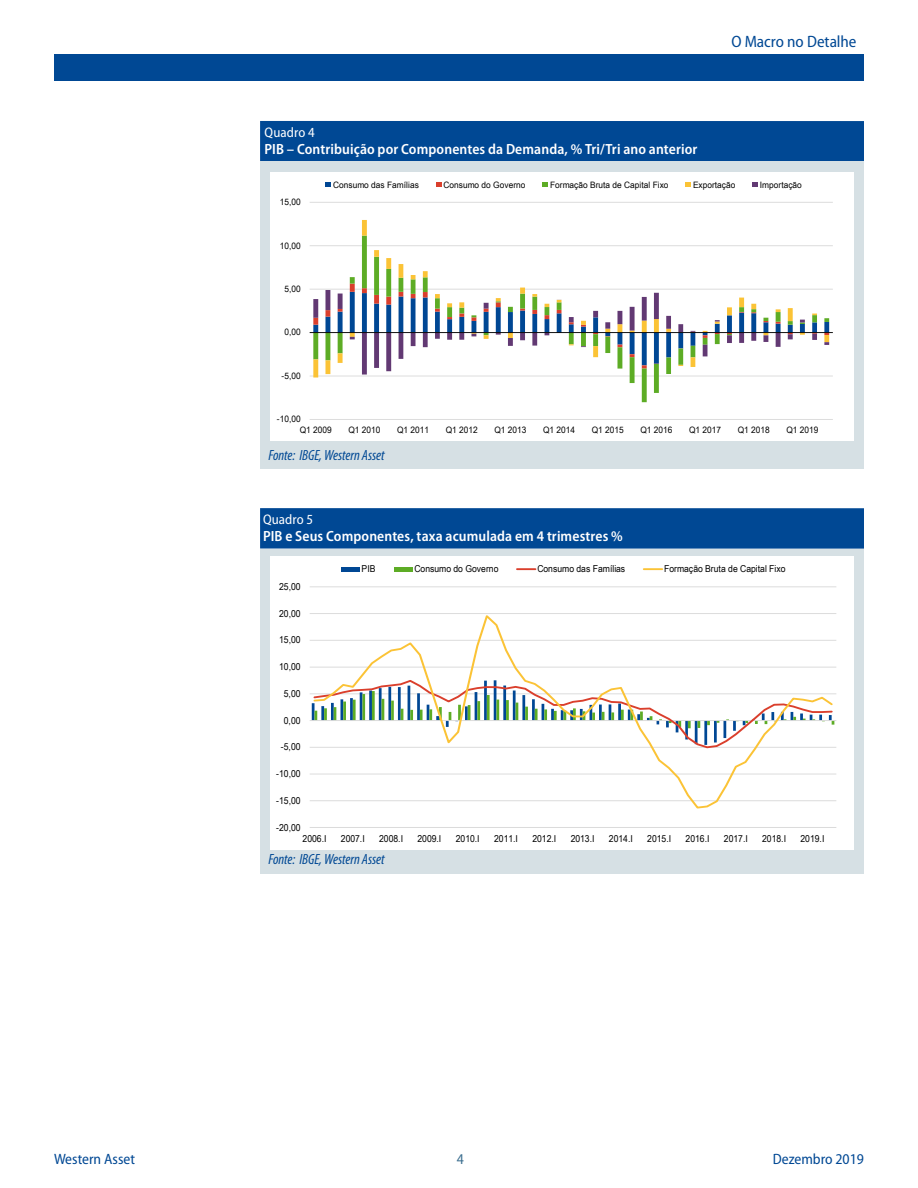
<style>
.page{position:relative;width:918px;height:1188px;background:#fff}
.page>*{position:absolute;margin:0;border:0;box-sizing:border-box;transform-origin:0 0}
.t1{font:semi-condensed 16.5px "Myriad Pro";color:#004894}
.t2{font:semi-condensed 15px "Myriad Pro";color:#004894}
.t3{font:semi-condensed 15px "Myriad Pro";color:#3b6e8f}
.t4{font:600 semi-condensed 14.85px "Myriad Pro";letter-spacing:.005em;color:#fff}
.t5{font:italic condensed 14.85px "Myriad Pro";letter-spacing:-.005em;color:#004894}
.t6{font:semi-condensed 13.95px "Myriad Pro";letter-spacing:.005em;color:#fff}
.t7{font:9.6px "Arial Narrow";color:#000;scale:1.1 1}
.t8{font:8.85px "Arial Narrow";color:#000;scale:1.15 1}
</style>
<div class="page">
<div style="left:54px;top:54px;width:810px;height:27px;background:#004894"></div>
<div style="left:260px;top:121px;width:604px;height:40px;background:#004894"></div>
<div style="left:260px;top:161px;width:604px;height:308px;background:#d6e0e4"></div>
<div style="left:270px;top:172px;width:583px;height:269px;background:#fff"></div>
<hr style="left:310px;top:419px;width:523px;height:1px;background:#dadada">
<hr style="left:310px;top:376px;width:523px;height:1px;background:#dadada">
<hr style="left:310px;top:289px;width:523px;height:1px;background:#dadada">
<hr style="left:310px;top:245px;width:523px;height:1px;background:#dadada">
<hr style="left:310px;top:202px;width:523px;height:1px;background:#dadada">
<svg style="left:313px;top:220px;width:516px;height:158px"></svg>
<svg style="left:313px;top:290px;width:516px;height:85px"></svg>
<hr style="left:310px;top:332px;width:523px;height:1px;background:#000">
<svg style="left:326px;top:183px;width:5px;height:4px"></svg>
<svg style="left:436px;top:183px;width:5px;height:4px"></svg>
<svg style="left:543px;top:183px;width:5px;height:4px"></svg>
<svg style="left:686px;top:183px;width:5px;height:4px"></svg>
<svg style="left:753px;top:183px;width:5px;height:4px"></svg>
<div style="left:260px;top:508px;width:604px;height:41px;background:#004894"></div>
<div style="left:260px;top:549px;width:604px;height:325px;background:#d6e0e4"></div>
<div style="left:270px;top:556px;width:583px;height:294px;background:#fff"></div>
<hr style="left:310px;top:827px;width:526px;height:1px;background:#dadada">
<hr style="left:310px;top:800px;width:526px;height:1px;background:#dadada">
<hr style="left:310px;top:774px;width:526px;height:1px;background:#dadada">
<hr style="left:310px;top:747px;width:526px;height:1px;background:#dadada">
<hr style="left:310px;top:694px;width:526px;height:1px;background:#dadada">
<hr style="left:310px;top:667px;width:526px;height:1px;background:#dadada">
<hr style="left:310px;top:640px;width:526px;height:1px;background:#dadada">
<hr style="left:310px;top:613px;width:526px;height:1px;background:#dadada">
<hr style="left:310px;top:587px;width:526px;height:1px;background:#dadada">
<hr style="left:310px;top:720px;width:526px;height:1px;background:#dadada">
<svg style="left:312px;top:615px;width:523px;height:194px"></svg>
<div style="left:341px;top:567px;width:19px;height:5px;background:#004794"></div>
<div style="left:394px;top:567px;width:18px;height:5px;background:#5dac25"></div>
<svg style="left:517px;top:568px;width:18px;height:2px"></svg>
<svg style="left:644px;top:568px;width:18px;height:2px"></svg>
<h3 class="t6" style="left:265px;top:125px;width:52px">Quadro 4</h3>
<h3 class="t4" style="left:265px;top:140px;width:434px">PIB – Contribuição por Componentes da Demanda, % Tri/Tri ano anterior</h3>
<h1 class="t1" style="left:731px;top:32px;width:127px">O Macro no Detalhe</h1>
<p class="t8" style="left:280px;top:196px;width:20px">15,00</p>
<p class="t8" style="left:280px;top:239px;width:20px">10,00</p>
<p class="t8" style="left:284px;top:282px;width:16px">5,00</p>
<p class="t8" style="left:284px;top:326px;width:16px">0,00</p>
<p class="t8" style="left:282px;top:369px;width:18px">-5,00</p>
<p class="t8" style="left:277px;top:413px;width:22px">-10,00</p>
<p class="t8" style="left:333px;top:178px;width:76px">Consumo das Famílias</p>
<p class="t8" style="left:443px;top:178px;width:73px">Consumo do Governo</p>
<p class="t8" style="left:550px;top:178px;width:105px">Formação Bruta de Capital Fixo</p>
<p class="t8" style="left:693px;top:178px;width:38px">Exportação</p>
<p class="t8" style="left:760px;top:178px;width:38px">Importação</p>
<p class="t8" style="left:300px;top:424px;width:29px">Q1 2009</p>
<p class="t8" style="left:348px;top:424px;width:29px">Q1 2010</p>
<p class="t8" style="left:397px;top:424px;width:29px">Q1 2011</p>
<p class="t8" style="left:446px;top:424px;width:29px">Q1 2012</p>
<p class="t8" style="left:494px;top:424px;width:29px">Q1 2013</p>
<p class="t8" style="left:543px;top:424px;width:29px">Q1 2014</p>
<p class="t8" style="left:592px;top:424px;width:29px">Q1 2015</p>
<p class="t8" style="left:640px;top:424px;width:29px">Q1 2016</p>
<p class="t8" style="left:689px;top:424px;width:29px">Q1 2017</p>
<p class="t8" style="left:738px;top:424px;width:29px">Q1 2018</p>
<p class="t8" style="left:786px;top:424px;width:29px">Q1 2019</p>
<h3 class="t5" style="left:268px;top:448px;width:118px">Fonte: IBGE, Western Asset</h3>
<h3 class="t6" style="left:263px;top:512px;width:52px">Quadro 5</h3>
<h3 class="t4" style="left:263px;top:528px;width:361px">PIB e Seus Componentes, taxa acumulada em 4 trimestres %</h3>
<p class="t7" style="left:279px;top:580px;width:21px">25,00</p>
<p class="t7" style="left:279px;top:606px;width:21px">20,00</p>
<p class="t7" style="left:279px;top:633px;width:21px">15,00</p>
<p class="t7" style="left:279px;top:660px;width:21px">10,00</p>
<p class="t7" style="left:284px;top:687px;width:17px">5,00</p>
<p class="t7" style="left:284px;top:713px;width:17px">0,00</p>
<p class="t7" style="left:281px;top:740px;width:19px">-5,00</p>
<p class="t7" style="left:276px;top:767px;width:24px">-10,00</p>
<p class="t7" style="left:276px;top:793px;width:24px">-15,00</p>
<p class="t7" style="left:276px;top:820px;width:24px">-20,00</p>
<p class="t7" style="left:362px;top:562px;width:14px">PIB</p>
<p class="t7" style="left:414px;top:562px;width:78px">Consumo do Governo</p>
<p class="t7" style="left:537px;top:562px;width:81px">Consumo das Famílias</p>
<p class="t7" style="left:664px;top:562px;width:112px">Formação Bruta de Capital Fixo</p>
<p class="t7" style="left:303px;top:832px;width:23px">2006.I</p>
<p class="t7" style="left:341px;top:832px;width:23px">2007.I</p>
<p class="t7" style="left:379px;top:832px;width:23px">2008.I</p>
<p class="t7" style="left:417px;top:832px;width:23px">2009.I</p>
<p class="t7" style="left:456px;top:832px;width:23px">2010.I</p>
<p class="t7" style="left:494px;top:832px;width:23px">2011.I</p>
<p class="t7" style="left:532px;top:832px;width:23px">2012.I</p>
<p class="t7" style="left:571px;top:832px;width:23px">2013.I</p>
<p class="t7" style="left:609px;top:832px;width:23px">2014.I</p>
<p class="t7" style="left:647px;top:832px;width:23px">2015.I</p>
<p class="t7" style="left:686px;top:832px;width:23px">2016.I</p>
<p class="t7" style="left:724px;top:832px;width:23px">2017.I</p>
<p class="t7" style="left:762px;top:832px;width:23px">2018.I</p>
<p class="t7" style="left:800px;top:832px;width:23px">2019.I</p>
<h3 class="t5" style="left:268px;top:851px;width:118px">Fonte: IBGE, Western Asset</h3>
<h2 class="t2" style="left:54px;top:1151px;width:83px">Western Asset</h2>
<h2 class="t2" style="left:773px;top:1151px;width:93px">Dezembro 2019</h2>
<h2 class="t3" style="left:457px;top:1151px;width:9px">4</h2>
</div>
